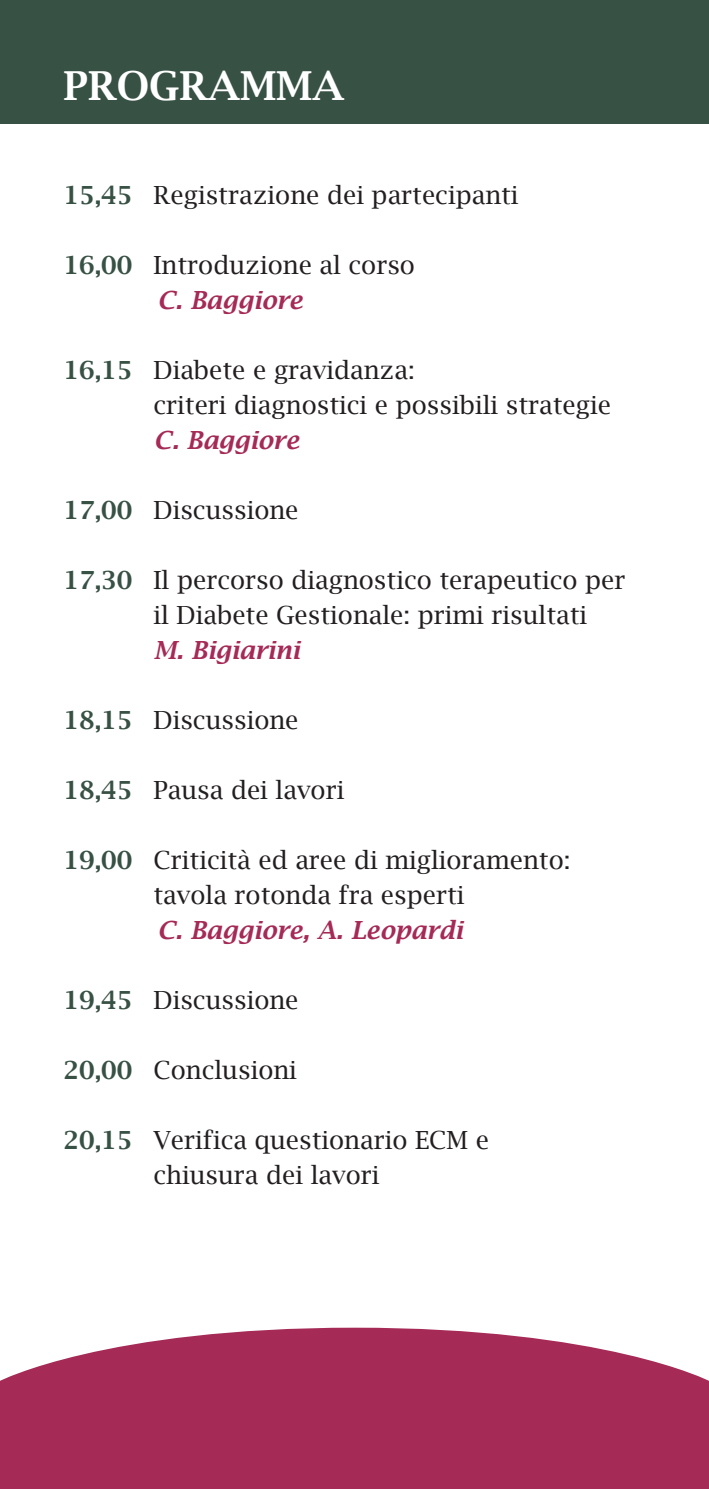
<style>
.page{position:relative;width:709px;height:1489px;background:#fff}
.page>*{position:absolute;margin:0;border:0;box-sizing:border-box;transform-origin:0 0}
.t1{font:600 40px "Lucida Bright";color:#fff}
.t2{font:25px "Lucida Bright";color:#231f20}
.t3{font:italic 600 25px "Lucida Bright";color:#a52a56}
.s1{font-weight:600;color:#375144}
</style>
<div class="page">
<div style="left:0;top:0;width:709px;height:124px;background:#375144"></div>
<svg style="left:0;top:1327px;width:709px;height:161px;background:#ad3f66"></svg>
<p class="t1" style="left:63px;top:63px;width:282px">PROGRAMMA</p>
<p class="t2" style="left:63px;top:180px;width:456px"><span class="s1">15,45</span> Registrazione dei partecipanti</p>
<p class="t2" style="left:63px;top:250px;width:353px"><span class="s1">16,00</span> Introduzione al corso</p>
<p class="t3" style="left:157px;top:285px;width:147px">C. Baggiore</p>
<p class="t2" style="left:63px;top:355px;width:353px"><span class="s1">16,15</span> Diabete e gravidanza:</p>
<p class="t2" style="left:153px;top:390px;width:459px">criteri diagnostici e possibili strategie</p>
<p class="t3" style="left:153px;top:425px;width:147px">C. Baggiore</p>
<p class="t2" style="left:63px;top:495px;width:236px"><span class="s1">17,00</span> Discussione</p>
<p class="t2" style="left:63px;top:565px;width:563px"><span class="s1">17,30</span> Il percorso diagnostico terapeutico per</p>
<p class="t2" style="left:153px;top:600px;width:435px">il Diabete Gestionale: primi risultati</p>
<p class="t3" style="left:153px;top:635px;width:148px">M. Bigiarini</p>
<p class="t2" style="left:63px;top:705px;width:236px"><span class="s1">18,15</span> Discussione</p>
<p class="t2" style="left:63px;top:775px;width:282px"><span class="s1">18,45</span> Pausa dei lavori</p>
<p class="t2" style="left:63px;top:845px;width:508px"><span class="s1">19,00</span> Criticità ed aree di miglioramento:</p>
<p class="t2" style="left:153px;top:880px;width:312px">tavola rotonda fra esperti</p>
<p class="t3" style="left:157px;top:915px;width:307px">C. Baggiore, A. Leopardi</p>
<p class="t2" style="left:63px;top:985px;width:237px"><span class="s1">19,45</span> Discussione</p>
<p class="t2" style="left:63px;top:1055px;width:235px"><span class="s1">20,00</span> Conclusioni</p>
<p class="t2" style="left:63px;top:1125px;width:427px"><span class="s1">20,15</span> Verifica questionario ECM e</p>
<p class="t2" style="left:153px;top:1160px;width:227px">chiusura dei lavori</p>
</div>
